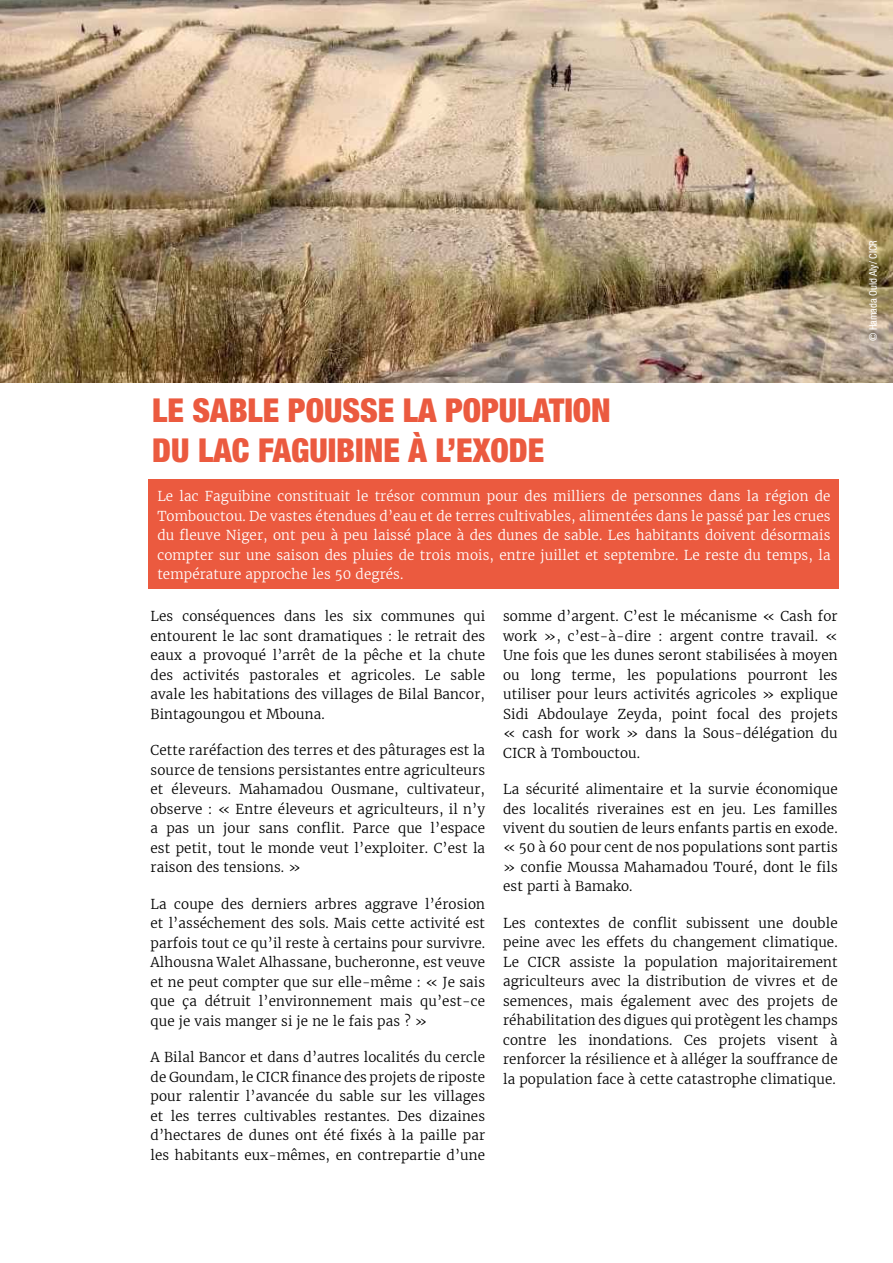
<style>
.page{position:relative;width:893px;height:1263px;background:#fff}
.page>*{position:absolute;margin:0;border:0;box-sizing:border-box;transform-origin:0 0}
.t1{font:900 condensed 33px/39.6px "Helvetica Neue LT";color:#eb5a3f}
.t2{font:300 13.5px/19.5px "Merriweather";letter-spacing:.01em;color:#000;text-align:justify}
.t3{font:300 13.5px/19.5px "Merriweather";letter-spacing:.01em;color:#fff;text-align:justify}
.t4{font:condensed 10.5px "Helvetica Neue LT Std";color:#fff}
</style>
<div class="page">
<img style="left:0;top:0;width:893px;height:383px">
<div style="left:149px;top:480px;width:690px;height:109px;background:#eb5a3f"></div>
<h1 class="t1" style="left:152px;top:390px;width:460px">LE SABLE POUSSE LA POPULATION<br>DU LAC FAGUIBINE À L’EXODE</h1>
<p class="t3" style="left:157px;top:487px;width:675px">Le lac Faguibine constituait le trésor commun pour des milliers de personnes dans la région de Tombouctou. De vastes étendues d’eau et de terres cultivables, alimentées dans le passé par les crues du fleuve Niger, ont peu à peu laissé place à des dunes de sable. Les habitants doivent désormais compter sur une saison des pluies de trois mois, entre juillet et septembre. Le reste du temps, la température approche les 50 degrés.</p>
<p class="t2" style="left:151px;top:606px;width:336px">Les conséquences dans les six communes qui entourent le lac sont dramatiques : le retrait des eaux a provoqué l’arrêt de la pêche et la chute des activités pastorales et agricoles. Le sable avale les habitations des villages de Bilal Bancor, Bintagoungou et Mbouna.</p>
<p class="t2" style="left:151px;top:740px;width:336px">Cette raréfaction des terres et des pâturages est la source de tensions persistantes entre agriculteurs et éleveurs. Mahamadou Ousmane, cultivateur, observe : « Entre éleveurs et agriculteurs, il n’y a pas un jour sans conflit. Parce que l’espace est petit, tout le monde veut l’exploiter. C’est la raison des tensions. »</p>
<p class="t2" style="left:151px;top:894px;width:336px">La coupe des derniers arbres aggrave l’érosion et l’asséchement des sols. Mais cette activité est parfois tout ce qu’il reste à certains pour survivre.<br>Alhousna Walet Alhassane, bucheronne, est veuve et ne peut compter que sur elle-même : « Je sais que ça détruit l’environnement mais qu’est-ce que je vais manger si je ne le fais pas ? »</p>
<p class="t2" style="left:151px;top:1047px;width:336px">A Bilal Bancor et dans d’autres localités du cercle de Goundam, le CICR finance des projets de riposte pour ralentir l’avancée du sable sur les villages et les terres cultivables restantes. Des dizaines d’hectares de dunes ont été fixés à la paille par les habitants eux-mêmes, en contrepartie d’une</p>
<p class="t2" style="left:503px;top:606px;width:336px">somme d’argent. C’est le mécanisme « Cash for work », c’est-à-dire : argent contre travail. « Une fois que les dunes seront stabilisées à moyen ou long terme, les populations pourront les utiliser pour leurs activités agricoles » explique Sidi Abdoulaye Zeyda, point focal des projets « cash for work » dans la Sous-délégation du CICR à Tombouctou.</p>
<p class="t2" style="left:503px;top:779px;width:336px">La sécurité alimentaire et la survie économique des localités riveraines est en jeu. Les familles vivent du soutien de leurs enfants partis en exode. « 50 à 60 pour cent de nos populations sont partis » confie Moussa Mahamadou Touré, dont le fils est parti à Bamako.</p>
<p class="t2" style="left:503px;top:913px;width:336px">Les contextes de conflit subissent une double peine avec les effets du changement climatique.<br>Le CICR assiste la population majoritairement agriculteurs avec la distribution de vivres et de semences, mais également avec des projets de réhabilitation des digues qui protègent les champs contre les inondations. Ces projets visent à renforcer la résilience et à alléger la souffrance de la population face à cette catastrophe climatique.</p>
<p class="t4" style="left:867px;top:341px;width:102px;rotate:-90deg">© Hamada Ould Aly/ CICR</p>
</div>
